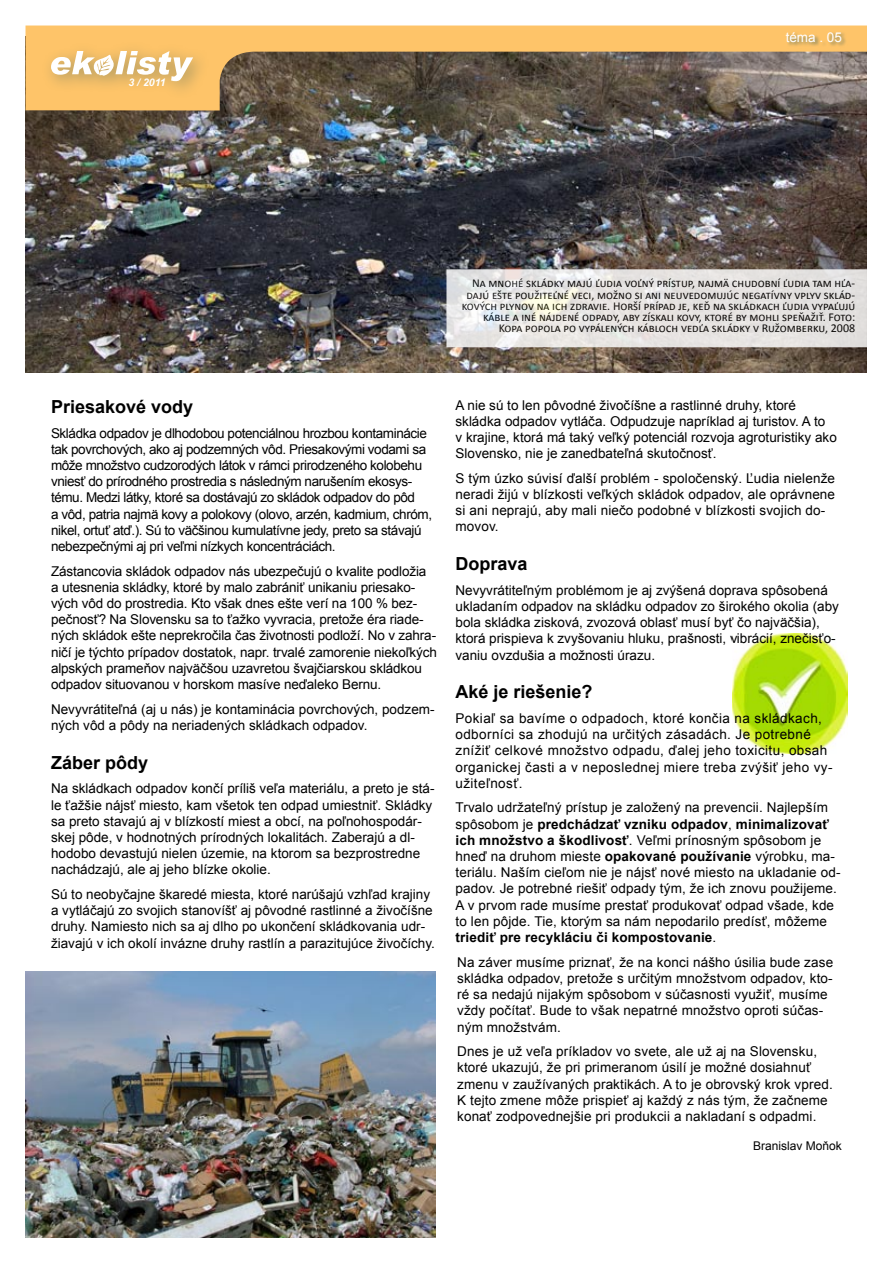
<style>
.page{position:relative;width:893px;height:1263px;background:#fff}
.page>*{position:absolute;margin:0;border:0;box-sizing:border-box;transform-origin:0 0}
.t1{font:700 18px "Arial";color:#000}
.t2{font:13.5px/16.2px "Arial";color:#000}
.t3{font:13.5px/16.2px "Arial";letter-spacing:-.03em;color:#000}
.t4{font:13.5px/16.2px "Arial";letter-spacing:.03em;color:#000}
.t5{font:13.5px "Arial";color:#fff}
.t6{font:12px/11.2px "Calibri";color:#000;text-align:right}
.t7{font:12px "Arial";color:#000}
.t8{font:italic 700 10.5px "Arial";color:#fff}
.s1{font-weight:700}
</style>
<div class="page">
<img style="left:26px;top:110px;width:841px;height:262px">
<img style="left:26px;top:971px;width:410px;height:266px">
<svg style="left:26px;top:26px;width:841px;height:84px;background:#997e57"></svg>
<svg style="left:785px;top:32px;width:82px;height:36px;background:#c5a474"></svg>
<div style="left:40px;top:40px;width:178px;height:66px;background:#8c895f;opacity:.75"></div>
<svg style="left:51px;top:51px;width:142px;height:30px"></svg>
<img style="left:732px;top:634px;width:115px;height:119px">
<svg style="left:455px;top:278px;width:403px;height:60px;background:#e7e5e3"></svg>
<div style="left:446px;top:269px;width:421px;height:78px;border:8px solid #fff"></div>
<p class="t8" style="left:129px;top:75px;width:39px">3 / 2011</p>
<p class="t5" style="left:786px;top:29px;width:58px">téma . 05</p>
<p class="t6" style="left:462px;top:278px;width:395px">Na mnohé skládky majú ľudia voľný prístup, najmä chudobní ľudia tam hľa&shy;dajú ešte použiteľné veci, možno si ani neuvedomujúc negatívny vplyv sklád&shy;kových plynov na ich zdravie. Horší prípad je, keď na skládkach ľudia vypaľujú káble a iné nájdené odpady, aby získali kovy, ktoré by mohli speňažiť. Foto:<br>Kopa popola po vypálených kábloch vedľa skládky v Ružomberku, 2008</p>
<h1 class="t1" style="left:51px;top:395px;width:144px">Priesakové vody</h1>
<p class="t3" style="left:51px;top:425px;width:383px">Skládka odpadov je dlhodobou potenciálnou hrozbou kontaminácie tak povrchových, ako aj podzemných vôd. Priesakovými vodami sa môže množstvo cudzorodých látok v rámci prirodzeného kolobehu vniesť do prírodného prostredia s následným narušením ekosys&shy;tému. Medzi látky, ktoré sa dostávajú zo skládok odpadov do pôd<br>a vôd, patria najmä kovy a polokovy (olovo, arzén, kadmium, chróm, nikel, ortuť atď.). Sú to väčšinou kumulatívne jedy, preto sa stávajú nebezpečnými aj pri veľmi nízkych koncentráciách.</p>
<p class="t2" style="left:51px;top:563px;width:387px">Zástancovia skládok odpadov nás ubezpečujú o kvalite podložia a utesnenia skládky, ktoré by malo zabrániť unikaniu priesako&shy;vých vôd do prostredia. Kto však dnes ešte verí na 100 % bez&shy;pečnosť? Na Slovensku sa to ťažko vyvracia, pretože éra riade&shy;ných skládok ešte neprekročila čas životnosti podloží. No v zahra&shy;ničí je týchto prípadov dostatok, napr. trvalé zamorenie niekoľkých alpských prameňov najväčšou uzavretou švajčiarskou skládkou odpadov situovanou v horskom masíve neďaleko Bernu.</p>
<p class="t2" style="left:51px;top:701px;width:385px">Nevyvrátiteľná (aj u nás) je kontaminácia povrchových, podzem&shy;ných vôd a pôdy na neriadených skládkach odpadov.</p>
<h1 class="t1" style="left:51px;top:750px;width:99px">Záber pôdy</h1>
<p class="t2" style="left:51px;top:781px;width:385px">Na skládkach odpadov končí príliš veľa materiálu, a preto je stá&shy;le ťažšie nájsť miesto, kam všetok ten odpad umiestniť. Skládky sa preto stavajú aj v blízkostí miest a obcí, na poľnohospodár&shy;skej pôde, v hodnotných prírodných lokalitách. Zaberajú a dl&shy;hodobo devastujú nielen územie, na ktorom sa bezprostredne nachádzajú, ale aj jeho blízke okolie.</p>
<p class="t2" style="left:51px;top:886px;width:385px">Sú to neobyčajne škaredé miesta, ktoré narúšajú vzhľad krajiny a vytláčajú zo svojich stanovíšť aj pôvodné rastlinné a živočíšne druhy. Namiesto nich sa aj dlho po ukončení skládkovania udr&shy;žiavajú v ich okolí invázne druhy rastlín a parazitujúce živočíchy.</p>
<p class="t2" style="left:455px;top:397px;width:383px">A nie sú to len pôvodné živočíšne a rastlinné druhy, ktoré skládka odpadov vytláča. Odpudzuje napríklad aj turistov. A to<br>v krajine, ktorá má taký veľký potenciál rozvoja agroturistiky ako Slovensko, nie je zanedbateľná skutočnosť.</p>
<p class="t2" style="left:455px;top:470px;width:381px">S tým úzko súvisí ďalší problém - spoločenský. Ľudia nielenže neradi žijú v blízkosti veľkých skládok odpadov, ale oprávnene si ani neprajú, aby mali niečo podobné v blízkosti svojich do&shy;movov.</p>
<h1 class="t1" style="left:455px;top:552px;width:74px">Doprava</h1>
<p class="t2" style="left:455px;top:582px;width:385px">Nevyvrátiteľným problémom je aj zvýšená doprava spôsobená ukladaním odpadov na skládku odpadov zo širokého okolia (aby bola skládka zisková, zvozová oblasť musí byť čo najväčšia), ktorá prispieva k zvyšovaniu hluku, prašnosti, vibrácií, znečisťo&shy;vaniu ovzdušia a možnosti úrazu.</p>
<h1 class="t1" style="left:455px;top:680px;width:139px">Aké je riešenie?</h1>
<p class="t4" style="left:455px;top:710px;width:379px">Pokiaľ sa bavíme o odpadoch, ktoré končia na skládkach, odborníci sa zhodujú na určitých zásadách. Je potrebné znížiť celkové množstvo odpadu, ďalej jeho toxicitu, obsah organickej časti a v neposlednej miere treba zvýšiť jeho vy&shy;užiteľnosť.</p>
<p class="t2" style="left:455px;top:800px;width:387px">Trvalo udržateľný prístup je založený na prevencii. Najlepším spôsobom je <span class="s1">predchádzať vzniku odpadov</span>, <span class="s1">minimalizovať ich množstvo a škodlivosť</span>. Veľmi prínosným spôsobom je hneď na druhom mieste <span class="s1">opakované používanie</span> výrobku, ma&shy;teriálu. Naším cieľom nie je nájsť nové miesto na ukladanie od&shy;padov. Je potrebné riešiť odpady tým, že ich znovu použijeme.<br>A v prvom rade musíme prestať produkovať odpad všade, kde to len pôjde. Tie, ktorým sa nám nepodarilo predísť, môžeme <span class="s1">triediť pre recykláciu či kompostovanie</span>.</p>
<p class="t2" style="left:457px;top:954px;width:378px">Na záver musíme priznať, že na konci nášho úsilia bude zase skládka odpadov, pretože s určitým množstvom odpadov, kto&shy;ré sa nedajú nijakým spôsobom v súčasnosti využiť, musíme vždy počítať. Bude to však nepatrné množstvo oproti súčas&shy;ným množstvám.</p>
<p class="t2" style="left:457px;top:1043px;width:377px">Dnes je už veľa príkladov vo svete, ale už aj na Slovensku, ktoré ukazujú, že pri primeranom úsilí je možné dosiahnuť zmenu v zaužívaných praktikách. A to je obrovský krok vpred.<br>K tejto zmene môže prispieť aj každý z nás tým, že začneme konať zodpovednejšie pri produkcii a nakladaní s odpadmi.</p>
<p class="t7" style="left:753px;top:1138px;width:90px">Branislav Moňok</p>
</div>
